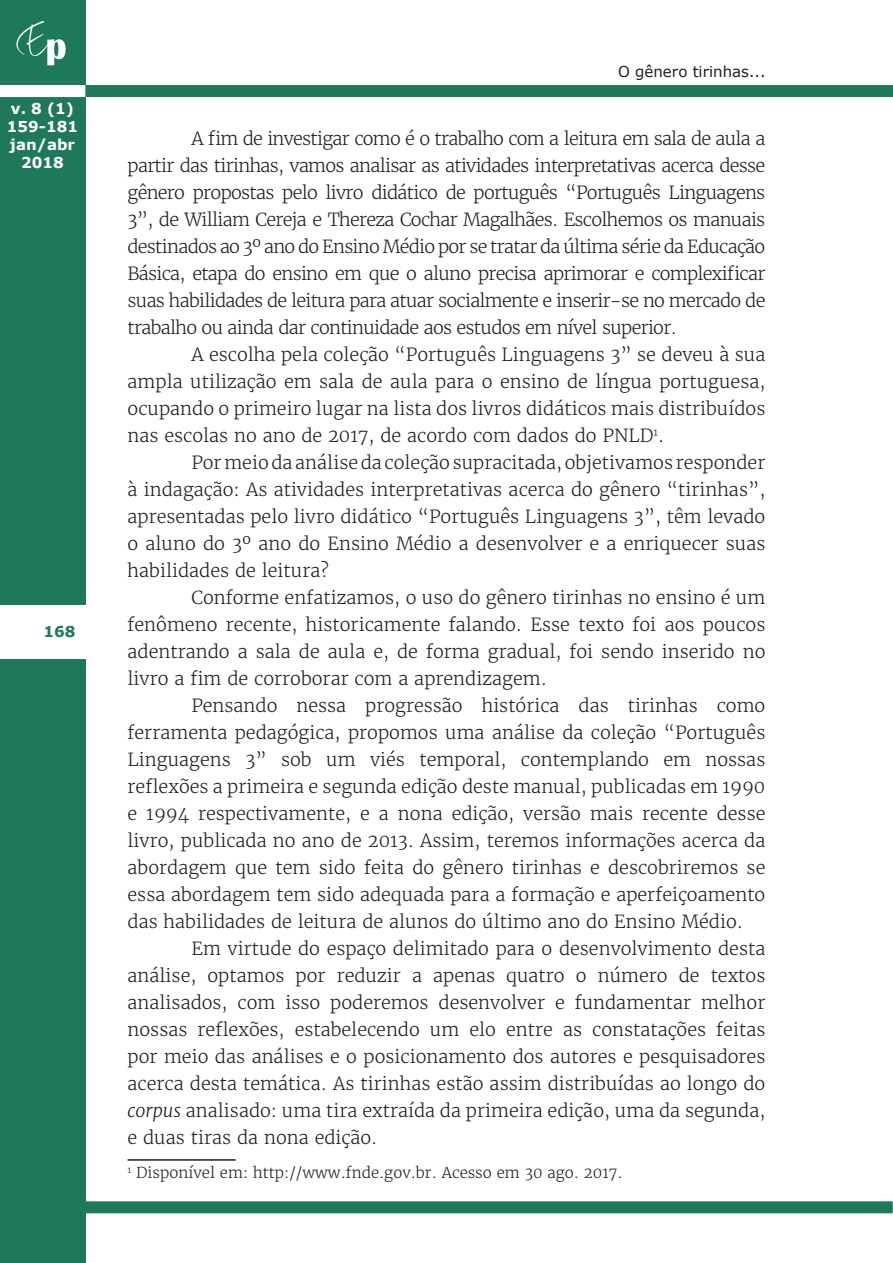
<style>
.page{position:relative;width:893px;height:1263px;background:#fff}
.page>*{position:absolute;margin:0;border:0;box-sizing:border-box;transform-origin:0 0}
.Corpo_do_artigo{font:300 18px/27px "Merriweather";color:#231f20;text-align:justify}
.Rodapé{font:300 15px "Merriweather";color:#231f20}
.t1{font:700 15px/18px "Verdana";color:#fff;text-align:center}
.t2{font:15px "Verdana";color:#231f20}
.t3{font:700 15px "Verdana";color:#1e785a}
.s1{font-style:italic}
</style>
<div class="page">
<div style="left:0;top:0;width:85px;height:1263px;background:#1e785a"></div>
<img style="left:16px;top:21px;width:50px;height:45px">
<div style="left:85px;top:85px;width:808px;height:12px;background:#1e785a"></div>
<div style="left:0;top:85px;width:85px;height:12px;background:#fff"></div>
<div style="left:0;top:605px;width:85px;height:53px;background:#fff"></div>
<div style="left:84px;top:1201px;width:809px;height:12px;background:#1e785a"></div>
<hr style="left:128px;top:1159px;width:108px;height:2px;background:#231f20">
<p class="t1" style="left:7px;top:100px;width:73px">v. 8 (1)<br>159-181 jan/abr<br>2018</p>
<p class="t3" style="left:44px;top:621px;width:33px">168</p>
<p class="t2" style="left:618px;top:61px;width:149px">O gênero tirinhas...</p>
<p class="Corpo_do_artigo" style="left:128px;top:125px;width:639px;text-indent:64px">A fim de investigar como é o trabalho com a leitura em sala de aula a partir das tirinhas, vamos analisar as atividades interpretativas acerca desse gênero propostas pelo livro didático de português “Português Linguagens 3”, de William Cereja e Thereza Cochar Magalhães. Escolhemos os manuais destinados ao 3º ano do Ensino Médio por se tratar da última série da Educação Básica, etapa do ensino em que o aluno precisa aprimorar e complexificar suas habilidades de leitura para atuar socialmente e inserir-se no mercado de trabalho ou ainda dar continuidade aos estudos em nível superior.</p>
<p class="Corpo_do_artigo" style="left:128px;top:341px;width:639px;text-indent:64px">A escolha pela coleção “Português Linguagens 3” se deveu à sua ampla utilização em sala de aula para o ensino de língua portuguesa, ocupando o primeiro lugar na lista dos livros didáticos mais distribuídos nas escolas no ano de 2017, de acordo com dados do PNLD<sup>1</sup>.</p>
<p class="Corpo_do_artigo" style="left:128px;top:449px;width:639px;text-indent:64px">Por meio da análise da coleção supracitada, objetivamos responder à indagação: As atividades interpretativas acerca do gênero “tirinhas”, apresentadas pelo livro didático “Português Linguagens 3”, têm levado o aluno do 3º ano do Ensino Médio a desenvolver e a enriquecer suas habilidades de leitura?</p>
<p class="Corpo_do_artigo" style="left:128px;top:584px;width:639px;text-indent:64px">Conforme enfatizamos, o uso do gênero tirinhas no ensino é um fenômeno recente, historicamente falando. Esse texto foi aos poucos adentrando a sala de aula e, de forma gradual, foi sendo inserido no livro a fim de corroborar com a aprendizagem.</p>
<p class="Corpo_do_artigo" style="left:128px;top:692px;width:639px;text-indent:64px">Pensando nessa progressão histórica das tirinhas como ferramenta pedagógica, propomos uma análise da coleção “Português Linguagens 3” sob um viés temporal, contemplando em nossas reflexões a primeira e segunda edição deste manual, publicadas em 1990 e 1994 respectivamente, e a nona edição, versão mais recente desse livro, publicada no ano de 2013. Assim, teremos informações acerca da abordagem que tem sido feita do gênero tirinhas e descobriremos se essa abordagem tem sido adequada para a formação e aperfeiçoamento das habilidades de leitura de alunos do último ano do Ensino Médio.</p>
<p class="Corpo_do_artigo" style="left:128px;top:935px;width:639px;text-indent:64px">Em virtude do espaço delimitado para o desenvolvimento desta análise, optamos por reduzir a apenas quatro o número de textos analisados, com isso poderemos desenvolver e fundamentar melhor nossas reflexões, estabelecendo um elo entre as constatações feitas por meio das análises e o posicionamento dos autores e pesquisadores acerca desta temática. As tirinhas estão assim distribuídas ao longo do <span class="s1">corpus</span> analisado: uma tira extraída da primeira edição, uma da segunda, e duas tiras da nona edição.</p>
<p class="Rodapé" style="left:128px;top:1163px;width:497px"><sup>1</sup> Disponível em: http://www.fnde.gov.br. Acesso em 30 ago. 2017.</p>
</div>
